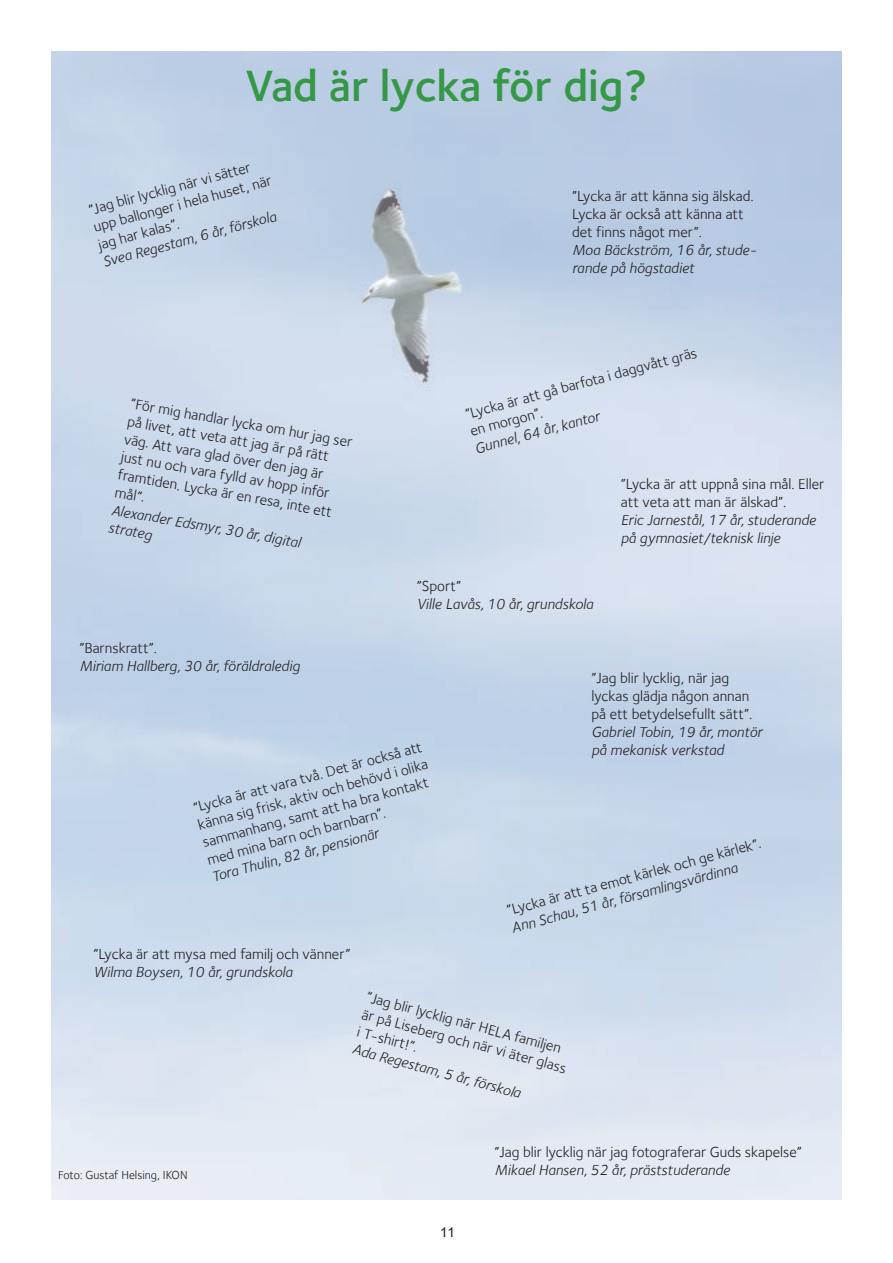
<style>
.page{position:relative;width:893px;height:1263px;background:#fff}
.page>*{position:absolute;margin:0;border:0;box-sizing:border-box;transform-origin:0 0}
.t1{font:600 45px "Foundry Sterling";color:#359847}
.t2{font:15px/18px "Foundry Sterling Book OSF";color:#231f20}
.t3{font:italic 15px/18px "Foundry Sterling";color:#231f20}
.t4{font:13.5px "Arial";color:#231f20}
.t5{font:12px "Foundry Sterling Book OSF";color:#231f20}
</style>
<div class="page">
<img style="left:51px;top:51px;width:791px;height:1148px">
<h1 class="t1" style="left:246px;top:60px;width:403px">Vad är lycka för dig?</h1>
<p class="t2" style="left:87px;top:201px;width:185px;rotate:-15deg">”Jag blir lycklig när vi sätter upp ballonger i hela huset, när jag har kalas”.</p>
<p class="t3" style="left:101px;top:253px;width:180px;rotate:-15deg">Svea Regestam, 6 år, förskola</p>
<p class="t2" style="left:132px;top:394px;width:227px;rotate:10deg">”För mig handlar lycka om hur jag ser på livet, att veta att jag är på rätt väg. Att vara glad över den jag är just nu och vara fylld av hopp inför framtiden. Lycka är en resa, inte ett mål”.</p>
<p class="t3" style="left:114px;top:501px;width:193px;rotate:10deg">Alexander Edsmyr, 30 år, digital strateg</p>
<p class="t2" style="left:572px;top:187px;width:183px">”Lycka är att känna sig älskad.<br>Lycka är också att känna att det finns något mer”.</p>
<p class="t3" style="left:572px;top:241px;width:186px">Moa Bäckström, 16 år, stude&shy;rande på högstadiet</p>
<p class="t2" style="left:463px;top:405px;width:240px;rotate:-15deg">”Lycka är att gå barfota i daggvått gräs en morgon”.</p>
<p class="t3" style="left:473px;top:440px;width:130px;rotate:-15deg">Gunnel, 64 år, kantor</p>
<p class="t2" style="left:417px;top:577px;width:46px">”Sport”</p>
<p class="t3" style="left:417px;top:595px;width:178px">Ville Lavås, 10 år, grundskola</p>
<p class="t2" style="left:621px;top:475px;width:205px">”Lycka är att uppnå sina mål. Eller att veta att man är älskad”.</p>
<p class="t3" style="left:621px;top:510px;width:197px">Eric Jarnestål, 17 år, studerande på gymnasiet/teknisk linje</p>
<p class="t2" style="left:79px;top:639px;width:79px">”Barnskratt”.</p>
<p class="t3" style="left:79px;top:657px;width:222px">Miriam Hallberg, 30 år, föräldraledig</p>
<p class="t2" style="left:191px;top:799px;width:239px;rotate:-15deg">”Lycka är att vara två. Det är också att känna sig frisk, aktiv och behövd i olika sammanhang, samt att ha bra kontakt med mina barn och barnbarn”.</p>
<p class="t3" style="left:210px;top:868px;width:174px;rotate:-15deg">Tora Thulin, 82 år, pensionär</p>
<p class="t2" style="left:93px;top:945px;width:259px">”Lycka är att mysa med familj och vänner”</p>
<p class="t3" style="left:93px;top:963px;width:201px">Wilma Boysen, 10 år, grundskola</p>
<p class="t2" style="left:591px;top:669px;width:162px">”Jag blir lycklig, när jag lyckas glädja någon annan på ett betydelsefullt sätt”.</p>
<p class="t3" style="left:591px;top:722px;width:173px">Gabriel Tobin, 19 år, montör på mekanisk verkstad</p>
<p class="t2" style="left:505px;top:902px;width:264px;rotate:-15deg">”Lycka är att ta emot kärlek och ge kärlek”.</p>
<p class="t3" style="left:510px;top:919px;width:235px;rotate:-15deg">Ann Schau, 51 år, församlingsvärdinna</p>
<p class="t5" style="left:58px;top:1168px;width:131px">Foto: Gustaf Helsing, IKON</p>
<p class="t2" style="left:369px;top:988px;width:213px;rotate:15deg">”Jag blir lycklig när HELA familjen är på Liseberg och när vi äter glass i T-shirt!”.</p>
<p class="t3" style="left:355px;top:1040px;width:175px;rotate:15deg">Ada Regestam, 5 år, förskola</p>
<p class="t4" style="left:440px;top:1223px;width:17px">11</p>
<p class="t2" style="left:494px;top:1143px;width:309px">”Jag blir lycklig när jag fotograferar Guds skapelse”</p>
<p class="t3" style="left:494px;top:1161px;width:237px">Mikael Hansen, 52 år, präststuderande</p>
</div>
